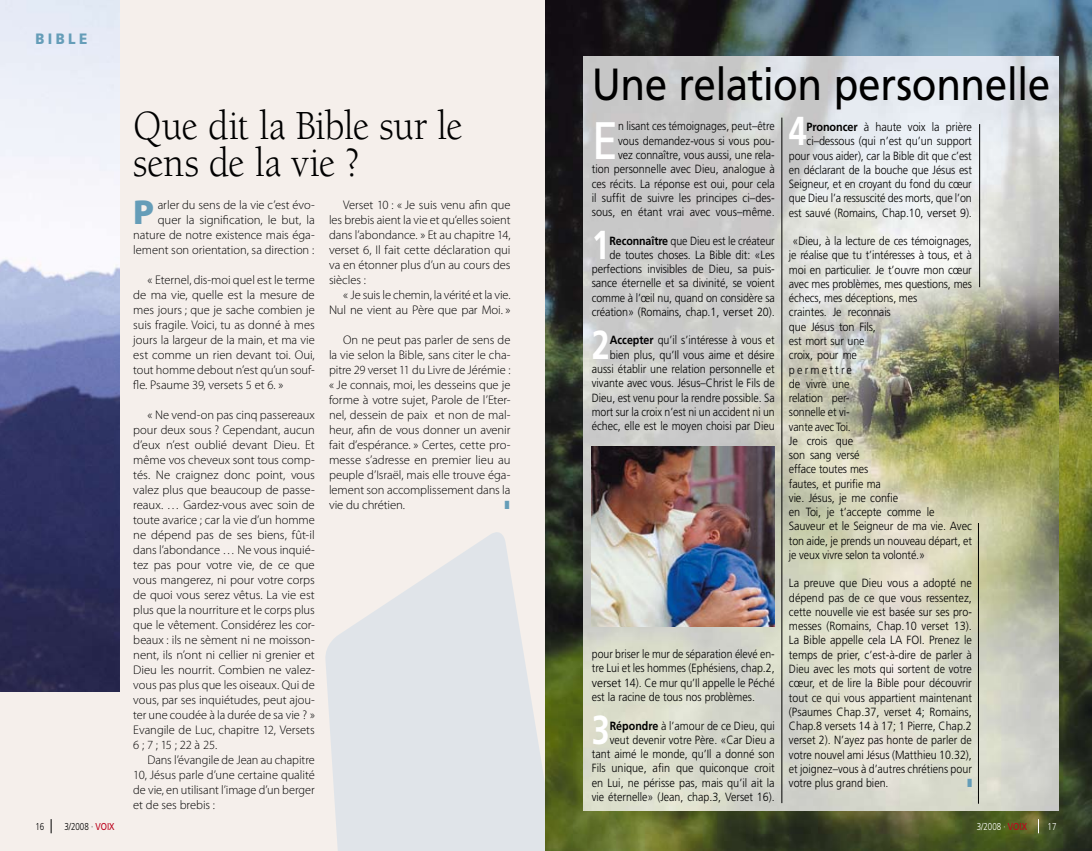
<style>
.page{position:relative;width:1092px;height:851px;background:#fff}
.page>*{position:absolute;margin:0;border:0;box-sizing:border-box;transform-origin:0 0}
.t1{font:52.75px "Frutiger CE";color:#fff;scale:.9 1}
.t2{font:45px "Frutiger CE";letter-spacing:-.015em;color:#000;scale:.9 1}
.t3{font:42.5px/37.5px "Berkeley";letter-spacing:-.01em;color:#000;scale:.9 1}
.t4{font:700 40.38px "Frutiger CE";color:#fff;scale:.8 1}
.t5{font:900 34.75px "Myriad Pro";color:#659db8}
.t6{font:900 15px "Frutiger CE";color:#659db8;scale:.9 1}
.t7{font:300 12.5px/15px "Myriad Pro";letter-spacing:-.005em;color:#000;text-align:justify}
.t8{font:300 11.88px/14.2px "Frutiger CE";color:#000;text-align:right;scale:.9 1}
.t9{font:300 11.88px/14.2px "Frutiger CE";color:#000;text-align:right;scale:.92 1}
.t10{font:300 11.88px/14.2px "Frutiger CE";color:#000;text-align:right;scale:.89 1}
.t11{font:11.88px "Zapf Dingbats ITC";color:#659db8;scale:.5 1}
.t12{font:11.88px "Zapf Dingbats ITC";color:#659db8;scale:.51 1}
.t13{font:300 10px "Frutiger CE";color:#000;scale:.8 1}
.t14{font:300 10px "Frutiger CE";color:#fff;scale:.8 1}
.s1{font-weight:400;color:#c3001d}
.s2{font-weight:700}
</style>
<div class="page">
<div style="left:0;top:0;width:546px;height:850px;background:#f5efeb"></div>
<img style="left:0;top:0;width:119px;height:691px">
<svg style="left:325px;top:527px;width:221px;height:323px;fill:#e0e4e9"></svg>
<img style="left:546px;top:0;width:545px;height:850px">
<img style="left:583px;top:57px;width:475px;height:752px">
<img style="left:591px;top:446px;width:183px;height:180px">
<hr style="left:781px;top:118px;width:1px;height:685px;background:#000">
<hr style="left:978px;top:523px;width:1px;height:280px;background:#000">
<hr style="left:979px;top:124px;width:1px;height:163px;background:#000">
<svg style="left:1038px;top:819px;width:1px;height:14px"></svg>
<p class="t6" style="left:35px;top:30px;width:59px">Bible</p>
<p class="t13" style="left:35px;top:820px;width:13px">16</p>
<p class="t13" style="left:64px;top:820px;width:64px">3/2008 · <span class="s1">VOIX</span></p>
<h3 class="t3" style="left:133px;top:108px;width:367px">Que dit la Bible sur le sens de la vie ?</h3>
<p class="t7" style="left:329px;top:197px;width:183px;text-indent:14px">Verset 10 : « Je suis venu afin que les brebis aient la vie et qu‘elles soient dans l’abondance. » Et au chapitre 14, verset 6, Il fait cette déclaration qui va en étonner plus d’un au cours des siècles :</p>
<p class="t7" style="left:329px;top:287px;width:183px;text-align:right">« Je suis le chemin, la vérité et la vie.<br>Nul ne vient au Père que par Moi. »</p>
<p class="t7" style="left:329px;top:332px;width:183px;text-indent:14px">On ne peut pas parler de sens de la vie selon la Bible, sans citer le cha&shy;pitre 29 verset 11 du Livre de Jérémie : « Je connais, moi, les desseins que je forme à votre sujet, Parole de l’Eter&shy;nel, dessein de paix et non de mal&shy;heur, afin de vous donner un avenir fait d’espérance. » Certes, cette pro&shy;messe s’adresse en premier lieu au peuple d’Israël, mais elle trouve éga&shy;lement son accomplissement dans la vie du chrétien.</p>
<p class="t7" style="left:133px;top:197px;width:183px;text-align:right">arler du sens de la vie c’est évo&shy;quer la signification, le but, la nature de notre existence mais éga&shy;lement son orientation, sa direction :</p>
<p class="t7" style="left:133px;top:272px;width:183px;text-indent:14px">« Eternel, dis-moi quel est le terme de ma vie, quelle est la mesure de mes jours ; que je sache combien je suis fragile. Voici, tu as donné à mes jours la largeur de la main, et ma vie est comme un rien devant toi. Oui, tout homme debout n’est qu’un souf&shy;fle. Psaume 39, versets 5 et 6. »</p>
<p class="t7" style="left:133px;top:407px;width:183px;text-indent:14px">« Ne vend-on pas cinq passereaux pour deux sous ? Cependant, aucun d’eux n’est oublié devant Dieu. Et même vos cheveux sont tous comp&shy;tés. Ne craignez donc point, vous valez plus que beaucoup de passe&shy;reaux. … Gardez-vous avec soin de toute avarice ; car la vie d’un homme ne dépend pas de ses biens, fût-il dans l’abondance … Ne vous inquié&shy;tez pas pour votre vie, de ce que vous mangerez, ni pour votre corps de quoi vous serez vêtus. La vie est plus que la nourriture et le corps plus que le vêtement. Considérez les cor&shy;beaux : ils ne sèment ni ne moisson&shy;nent, ils n’ont ni cellier ni grenier et Dieu les nourrit. Combien ne valez&shy;vous pas plus que les oiseaux. Qui de vous, par ses inquiétudes, peut ajou&shy;ter une coudée à la durée de sa vie ? » Evangile de Luc, chapitre 12, Versets 6 ; 7 ; 15 ; 22 à 25.</p>
<p class="t7" style="left:133px;top:752px;width:183px;text-indent:14px">Dans l’évangile de Jean au chapitre 10, Jésus parle d’une certaine qualité de vie, en utilisant l’image d’un berger et de ses brebis :</p>
<h3 class="t5" style="left:133px;top:189px;width:22px">P</h3>
<p class="t12" style="left:505px;top:499px;width:11px">■</p>
<h2 class="t2" style="left:591px;top:59px;width:511px">Une relation personnelle</h2>
<p class="t10" style="left:591px;top:119px;width:207px">n lisant ces témoignages, peut–être<br>vous demandez-vous si vous pou-<br>vez connaître, vous aussi, une rela-<br>tion personnelle avec Dieu, analogue à ces récits. La réponse est oui, pour cela il suffit de suivre les principes ci–des&shy;sous, en étant vrai avec vous–même.</p>
<h3 class="t4" style="left:591px;top:222px;width:24px">1</h3>
<h1 class="t1" style="left:591px;top:111px;width:31px">E</h1>
<p class="t8" style="left:591px;top:233px;width:205px"><span class="s2">Reconnaître</span> que Dieu est le créateur<br>de toutes choses. La Bible dit: «Les perfections invisibles de Dieu, sa puis&shy;sance éternelle et sa divinité, se voient comme à l’œil nu, quand on considère sa création» (Romains, chap.1, verset 20).</p>
<h3 class="t4" style="left:591px;top:321px;width:24px">2</h3>
<p class="t8" style="left:591px;top:333px;width:205px"><span class="s2">Accepter</span> qu’il s’intéresse à vous et bien plus, qu’Il vous aime et désire aussi établir une relation personnelle et vivante avec vous. Jésus–Christ le Fils de Dieu, est venu pour la rendre possible. Sa mort sur la croix n’est ni un accident ni un échec, elle est le moyen choisi par Dieu</p>
<p class="t10" style="left:591px;top:646px;width:207px;text-align:justify">pour briser le mur de séparation élevé en&shy;tre Lui et les hommes (Ephésiens, chap.2, verset 14). Ce mur qu’Il appelle le Péché est la racine de tous nos problèmes.</p>
<h3 class="t4" style="left:591px;top:706px;width:24px">3</h3>
<p class="t8" style="left:591px;top:718px;width:205px"><span class="s2">Répondre</span> à l’amour de ce Dieu, qui veut devenir votre Père. «Car Dieu a tant aimé le monde, qu’Il a donné son Fils unique, afin que quiconque croit en Lui, ne périsse pas, mais qu’il ait la vie éternelle» (Jean, chap.3, Verset 16).</p>
<h3 class="t4" style="left:788px;top:108px;width:24px">4</h3>
<p class="t9" style="left:788px;top:120px;width:200px"><span class="s2">Prononcer</span> à haute voix la prière ci–dessous (qui n’est qu’un support pour vous aider), car la Bible dit que c’est en déclarant de la bouche que Jésus est Seigneur, et en croyant du fond du cœur que Dieu l’a ressuscité des morts, que l’on est sauvé (Romains, Chap.10, verset 9).</p>
<p class="t8" style="left:788px;top:234px;width:205px;text-align:left;text-indent:4px">«Dieu, à la lecture de ces témoignages, je réalise que tu t’intéresses à tous, et à moi en particulier. Je t’ouvre mon cœur avec mes problèmes, mes questions, mes échecs, mes déceptions, mes<br>craintes. Je reconnais<br>que Jésus ton Fils,<br>est mort sur une<br>croix, pour me<br>permettre<br>de vivre une<br>relation per-<br>sonnelle et vi-<br>vante avec Toi.<br>Je crois que<br>son sang versé<br>efface toutes mes<br>fautes, et purifie ma<br>vie. Jésus, je me confie<br>en Toi, je t’accepte comme le<br>Sauveur et le Seigneur de ma vie. Avec ton aide, je prends un nouveau départ, et je veux vivre selon ta volonté.»</p>
<p class="t9" style="left:788px;top:576px;width:200px;text-align:left">La preuve que Dieu vous a adopté ne dépend pas de ce que vous ressentez, cette nouvelle vie est basée sur ses pro&shy;messes (Romains, Chap.10 verset 13).<br>La Bible appelle cela LA FOI. Prenez le temps de prier, c’est-à-dire de parler à Dieu avec les mots qui sortent de votre cœur, et de lire la Bible pour découvrir tout ce qui vous appartient maintenant (Psaumes Chap.37, verset 4; Romains, Chap.8 versets 14 à 17; 1 Pierre, Chap.2 verset 2). N’ayez pas honte de parler de votre nouvel ami Jésus (Matthieu 10.32), et joignez–vous à d’autres chrétiens pour votre plus grand bien.</p>
<p class="t11" style="left:967px;top:777px;width:11px">■</p>
<p class="t14" style="left:976px;top:820px;width:64px">3/2008 · <span class="s1">VOIX</span></p>
<p class="t14" style="left:1047px;top:820px;width:11px">17</p>
</div>
